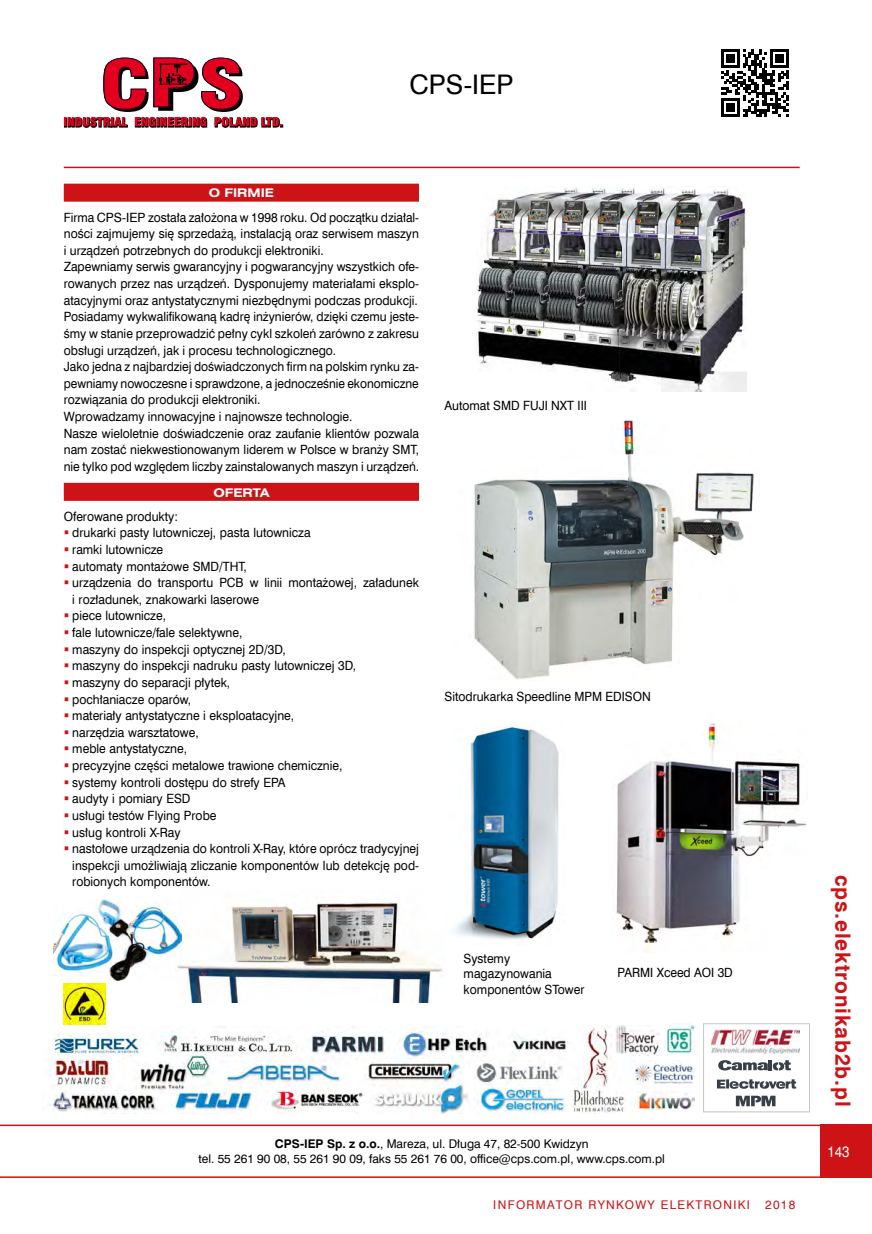
<style>
.page{position:relative;width:872px;height:1234px;background:#fff}
.page>*{position:absolute;margin:0;border:0;box-sizing:border-box;transform-origin:0 0}
.prezFirma{font:27px "Swis 721 EU";color:#000}
.PrezWwwLewa{font:700 21px "Swis 721 EU";letter-spacing:.04em;color:#cd1316}
.t1{font:15px "Swis 721 EU";color:#fff;scale:.9 1}
.prezPodstawowy{font:12.75px/16.6px "Swis 721 EU";color:#000;text-align:justify;scale:.95 1}
.prezPodstawowy-2{font:12.75px/16.6px "Swis 721 EU";color:#000;text-align:justify;scale:.94 1}
.prezStopka{font:12px "Swis 721 EU";color:#000}
.t2{font:12px "Swis 721 EU";letter-spacing:.11em;color:#cd1316}
.prezŚródtytuł{font:700 12px "Swis 721 Ex EU";color:#fff}
.s1{font-weight:700}
</style>
<div class="page">
<div style="left:821px;top:1124px;width:51px;height:53px;background:#cd1316"></div>
<hr style="left:64px;top:167px;width:735px;height:1px;background:#cd1316">
<hr style="left:0;top:1124px;width:821px;height:1px;background:#cd1316">
<hr style="left:0;top:1176px;width:821px;height:1px;background:#cd1316">
<div style="left:64px;top:184px;width:355px;height:18px;background:#cd1316"></div>
<div style="left:64px;top:482px;width:355px;height:18px;background:#cd1316"></div>
<svg style="left:721px;top:49px;width:68px;height:68px"></svg>
<img style="left:616px;top:722px;width:191px;height:230px">
<img style="left:476px;top:186px;width:271px;height:205px">
<img style="left:474px;top:420px;width:286px;height:260px">
<img style="left:50px;top:1026px;width:641px;height:86px">
<img style="left:53px;top:899px;width:122px;height:81px">
<img style="left:454px;top:723px;width:105px;height:217px">
<img style="left:633px;top:1059px;width:61px;height:24px">
<img style="left:637px;top:1090px;width:58px;height:19px">
<img style="left:615px;top:1025px;width:44px;height:30px">
<svg style="left:64px;top:58px;width:219px;height:69px"></svg>
<img style="left:175px;top:901px;width:268px;height:101px">
<img style="left:64px;top:983px;width:41px;height:41px">
<img style="left:665px;top:1023px;width:31px;height:31px">
<img style="left:711px;top:1029px;width:88px;height:23px">
<svg style="left:718px;top:1060px;width:72px;height:10px"></svg>
<svg style="left:717px;top:1079px;width:79px;height:9px"></svg>
<svg style="left:736px;top:1095px;width:39px;height:10px"></svg>
<div style="left:703px;top:1023px;width:107px;height:88px;border:1px solid #c5c6c6"></div>
<p class="prezFirma" style="left:409px;top:68px;width:105px">CPS-IEP</p>
<p class="prezŚródtytuł" style="left:209px;top:186px;width:67px">O FIRMIE</p>
<p class="prezPodstawowy-2" style="left:64px;top:209px;width:379px">Firma CPS-IEP została założona w 1998 roku. Od początku działal&shy;ności zajmujemy się sprzedażą, instalacją oraz serwisem maszyn i urządzeń potrzebnych do produkcji elektroniki.</p>
<p class="prezPodstawowy" style="left:64px;top:259px;width:375px">Zapewniamy serwis gwarancyjny i pogwarancyjny wszystkich ofe&shy;rowanych przez nas urządzeń. Dysponujemy materiałami eksplo&shy;atacyjnymi oraz antystatycznymi niezbędnymi podczas produkcji.</p>
<p class="prezPodstawowy" style="left:64px;top:309px;width:375px">Posiadamy wykwalifikowaną kadrę inżynierów, dzięki czemu jeste&shy;śmy w stanie przeprowadzić pełny cykl szkoleń zarówno z zakresu obsługi urządzeń, jak i procesu technologicznego.</p>
<p class="prezPodstawowy-2" style="left:64px;top:358px;width:379px">Jako jedna z najbardziej doświadczonych firm na polskim rynku za&shy;pewniamy nowoczesne i sprawdzone, a jednocześnie ekonomiczne rozwiązania do produkcji elektroniki.</p>
<p class="prezPodstawowy" style="left:64px;top:408px;width:305px">Wprowadzamy innowacyjne i najnowsze technologie.</p>
<p class="prezPodstawowy" style="left:64px;top:425px;width:376px">Nasze wieloletnie doświadczenie oraz zaufanie klientów pozwala nam zostać niekwestionowanym liderem w Polsce w branży SMT, nie tylko pod względem liczby zainstalowanych maszyn i urządzeń.</p>
<p class="prezŚródtytuł" style="left:213px;top:485px;width:58px">OFERTA</p>
<p class="prezPodstawowy" style="left:64px;top:508px;width:122px">Oferowane produkty:</p>
<p class="prezPodstawowy" style="left:72px;top:524px;width:252px">drukarki pasty lutowniczej, pasta lutownicza</p>
<p class="prezPodstawowy" style="left:72px;top:541px;width:97px">ramki lutownicze</p>
<p class="prezPodstawowy" style="left:72px;top:558px;width:185px">automaty montażowe SMD/THT,</p>
<p class="prezPodstawowy" style="left:72px;top:574px;width:366px">urządzenia do transportu PCB w linii montażowej, załadunek i rozładunek, znakowarki laserowe</p>
<p class="prezPodstawowy" style="left:72px;top:608px;width:100px">piece lutownicze,</p>
<p class="prezPodstawowy" style="left:72px;top:624px;width:180px">fale lutownicze/fale selektywne,</p>
<p class="prezPodstawowy" style="left:72px;top:641px;width:226px">maszyny do inspekcji optycznej 2D/3D,</p>
<p class="prezPodstawowy" style="left:72px;top:657px;width:300px">maszyny do inspekcji nadruku pasty lutowniczej 3D,</p>
<p class="prezPodstawowy" style="left:72px;top:674px;width:168px">maszyny do separacji płytek,</p>
<p class="prezPodstawowy" style="left:72px;top:691px;width:127px">pochłaniacze oparów,</p>
<p class="prezPodstawowy" style="left:72px;top:707px;width:235px">materiały antystatyczne i eksploatacyjne,</p>
<p class="prezPodstawowy" style="left:72px;top:724px;width:134px">narzędzia warsztatowe,</p>
<p class="prezPodstawowy" style="left:72px;top:740px;width:122px">meble antystatyczne,</p>
<p class="prezPodstawowy" style="left:72px;top:757px;width:286px">precyzyjne części metalowe trawione chemicznie,</p>
<p class="prezPodstawowy" style="left:72px;top:774px;width:226px">systemy kontroli dostępu do strefy EPA</p>
<p class="prezPodstawowy" style="left:72px;top:790px;width:126px">audyty i pomiary ESD</p>
<p class="prezPodstawowy" style="left:72px;top:807px;width:153px">usługi testów Flying Probe</p>
<p class="prezPodstawowy" style="left:72px;top:823px;width:115px">usług kontroli X-Ray</p>
<p class="prezPodstawowy" style="left:72px;top:840px;width:366px">nastołowe urządzenia do kontroli X-Ray, które oprócz tradycyjnej inspekcji umożliwiają zliczanie komponentów lub detekcję pod&shy;robionych komponentów.</p>
<p class="prezPodstawowy" style="left:444px;top:397px;width:151px">Automat SMD FUJI NXT III</p>
<p class="prezPodstawowy" style="left:444px;top:688px;width:219px">Sitodrukarka Speedline MPM EDISON</p>
<p class="prezPodstawowy" style="left:463px;top:951px;width:129px;line-height:15.3px;text-align:left">Systemy magazynowania komponentów STower</p>
<p class="prezPodstawowy" style="left:617px;top:963px;width:123px">PARMI Xceed AOI 3D</p>
<p class="prezStopka" style="left:275px;top:1136px;width:315px"><span class="s1">CPS-IEP Sp. z o.o.</span>, Mareza, ul. Długa 47, 82-500 Kwidzyn</p>
<p class="prezStopka" style="left:198px;top:1150px;width:468px">tel. 55 261 90 08, 55 261 90 09, faks 55 261 76 00, office@cps.com.pl, www.cps.com.pl</p>
<p class="t2" style="left:493px;top:1196px;width:258px">INFORMATOR RYNKOWY ELEKTRONIKI</p>
<p class="t2" style="left:765px;top:1196px;width:32px">2018</p>
<p class="PrezWwwLewa" style="left:856px;top:874px;width:233px;rotate:90deg">cps.elektronikab2b.pl</p>
<p class="t1" style="left:827px;top:1141px;width:26px">143</p>
</div>
